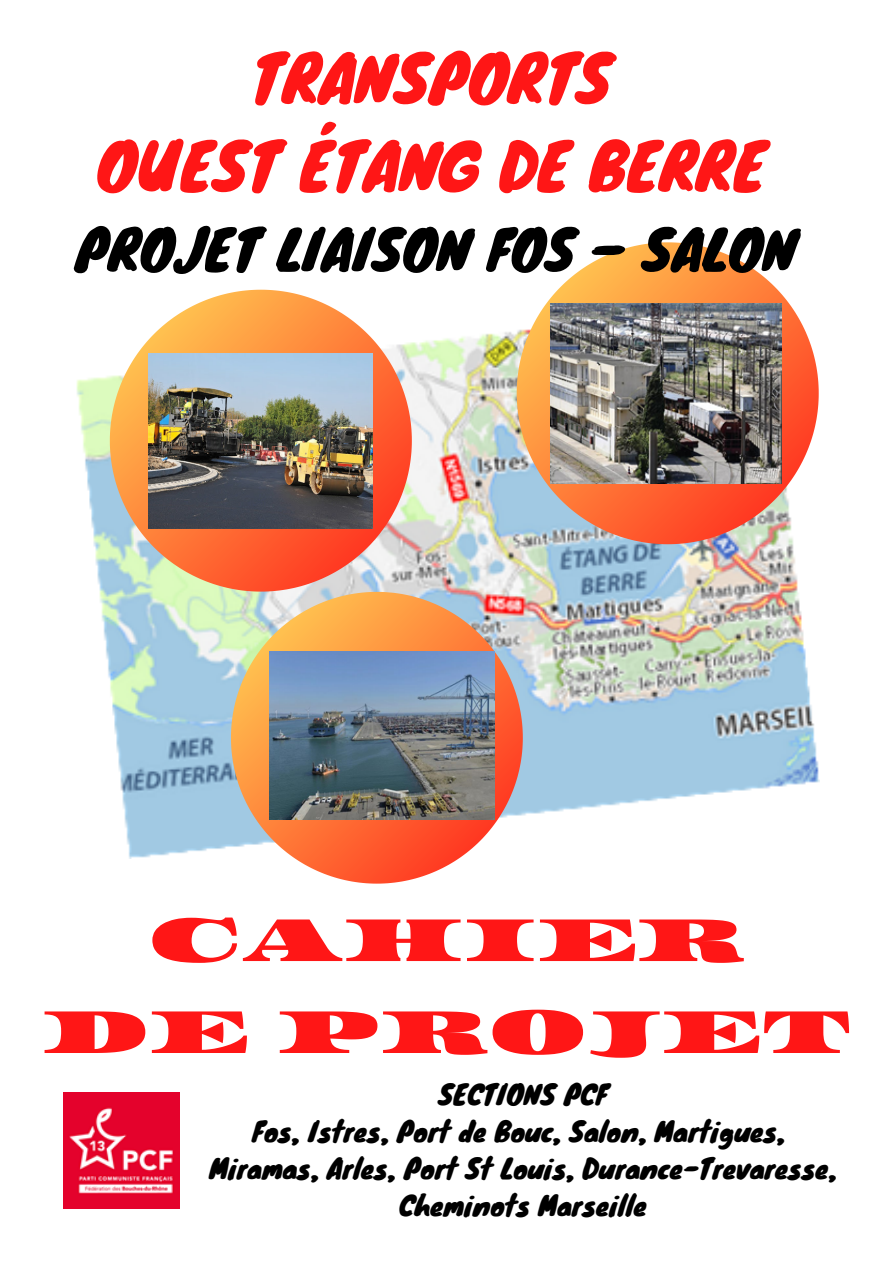
<style>
.page{position:relative;width:894px;height:1264px;background:#fff}
.page>*{position:absolute;margin:0;border:0;box-sizing:border-box;transform-origin:0 0}
.t1{font:65.85px/91.9px "Asset";color:#ff1616;text-align:center}
.t2{font:63px "Knewave";color:#ff1616}
.t3{font:54px "Knewave";color:#000}
.t4{font:27px/37.2px "Knewave";color:#000;text-align:center}
</style>
<div class="page">
<img style="left:76px;top:332px;width:742px;height:526px">
<svg style="left:110px;top:290px;width:302px;height:301px"></svg>
<img style="left:63px;top:1092px;width:116px;height:116px">
<svg style="left:516px;top:242px;width:302px;height:302px"></svg>
<img style="left:550px;top:303px;width:231px;height:180px">
<svg style="left:231px;top:592px;width:291px;height:291px"></svg>
<img style="left:269px;top:651px;width:225px;height:168px">
<img style="left:149px;top:353px;width:223px;height:175px">
<p class="t2" style="left:251px;top:27px;width:362px">TRANSPORTS</p>
<p class="t2" style="left:96px;top:115px;width:671px">OUEST ÉTANG DE BERRE</p>
<p class="t3" style="left:75px;top:206px;width:722px">PROJET LIAISON FOS – SALON</p>
<p class="t1" style="left:41px;top:892px;width:812px">CAHIER<br>DE PROJET</p>
<p class="t4" style="left:438px;top:1074px;width:170px">SECTIONS PCF</p>
<p class="t4" style="left:252px;top:1111px;width:533px">Fos, Istres, Port de Bouc, Salon, Martigues,</p>
<p class="t4" style="left:209px;top:1148px;width:628px">Miramas, Arles, Port St Louis, Durance-Trevaresse,<br>Cheminots Marseille</p>
</div>
